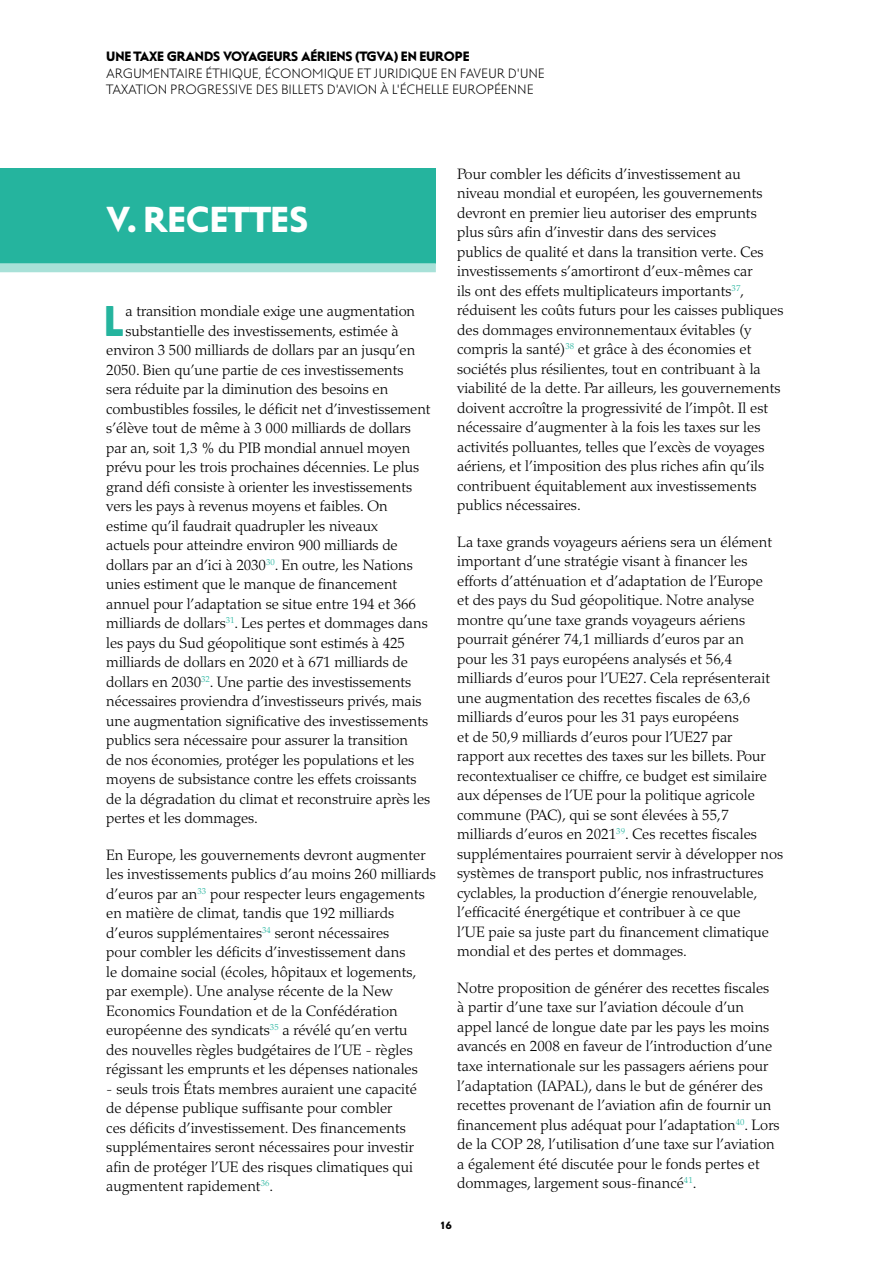
<style>
.page{position:relative;width:893px;height:1263px;background:#fff}
.page>*{position:absolute;margin:0;border:0;box-sizing:border-box;transform-origin:0 0}
.BODY-_drop_cap{font:42.9px "Steagal Bo";color:#25b49e}
.NEW_CHAPTER{font:36px "Steagal Bo";letter-spacing:.01em;color:#fff}
.BODY{font:300 15px/19.5px "Palatino LT Std";color:#000}
.BODY-_drop_cap-2{font:300 15px "Palatino LT Std";letter-spacing:-.005em;color:#000}
.t1{font:13.5px/16.5px "Steagal Li";letter-spacing:-.01em;color:#000}
.t2{font:13.5px "Steagal Bo";letter-spacing:-.01em;color:#000}
.t3{font:10.5px "Steagal Bo";color:#000}
</style>
<div class="page">
<div style="left:0;top:168px;width:436px;height:95px;background:#25b49e"></div>
<div style="left:0;top:263px;width:436px;height:9px;background:#a8e1d8"></div>
<p class="t2" style="left:106px;top:49px;width:365px">UNE TAXE GRANDS VOYAGEURS AÉRIENS (TGVA) EN EUROPE</p>
<p class="t1" style="left:106px;top:65px;width:440px">ARGUMENTAIRE ÉTHIQUE, ÉCONOMIQUE ET JURIDIQUE EN FAVEUR D'UNE<br>TAXATION PROGRESSIVE DES BILLETS D'AVION À L'ÉCHELLE EUROPÉENNE</p>
<p class="NEW_CHAPTER" style="left:106px;top:199px;width:204px">V. RECETTES</p>
<p class="BODY-_drop_cap" style="left:104px;top:296px;width:21px">L</p>
<p class="BODY-_drop_cap-2" style="left:126px;top:302px;width:291px">a transition mondiale exige une augmentation</p>
<p class="BODY-_drop_cap-2" style="left:126px;top:322px;width:275px">substantielle des investissements, estimée à</p>
<p class="BODY-_drop_cap-2" style="left:106px;top:341px;width:310px">environ 3 500 milliards de dollars par an jusqu’en</p>
<p class="BODY-_drop_cap-2" style="left:106px;top:361px;width:299px">2050. Bien qu’une partie de ces investissements</p>
<p class="BODY-_drop_cap-2" style="left:106px;top:380px;width:283px">sera réduite par la diminution des besoins en</p>
<p class="BODY-_drop_cap-2" style="left:106px;top:400px;width:326px">combustibles fossiles, le déficit net d’investissement</p>
<p class="BODY-_drop_cap-2" style="left:106px;top:419px;width:306px">s’élève tout de même à 3 000 milliards de dollars</p>
<p class="BODY-_drop_cap-2" style="left:106px;top:439px;width:306px">par an, soit 1,3 % du PIB mondial annuel moyen</p>
<p class="BODY-_drop_cap-2" style="left:106px;top:458px;width:314px">prévu pour les trois prochaines décennies. Le plus</p>
<p class="BODY-_drop_cap-2" style="left:106px;top:478px;width:307px">grand défi consiste à orienter les investissements</p>
<p class="BODY-_drop_cap-2" style="left:106px;top:497px;width:283px">vers les pays à revenus moyens et faibles. On</p>
<p class="BODY-_drop_cap-2" style="left:106px;top:517px;width:273px">estime qu’il faudrait quadrupler les niveaux</p>
<p class="BODY-_drop_cap-2" style="left:106px;top:536px;width:293px">actuels pour atteindre environ 900 milliards de</p>
<p class="BODY-_drop_cap-2" style="left:106px;top:556px;width:308px">dollars par an d’ici à 2030<sup>30</sup>. En outre, les Nations</p>
<p class="BODY-_drop_cap-2" style="left:106px;top:575px;width:292px">unies estiment que le manque de financement</p>
<p class="BODY-_drop_cap-2" style="left:106px;top:595px;width:311px">annuel pour l’adaptation se situe entre 194 et 366</p>
<p class="BODY-_drop_cap-2" style="left:106px;top:614px;width:323px">milliards de dollars<sup>31</sup>. Les pertes et dommages dans</p>
<p class="BODY-_drop_cap-2" style="left:106px;top:634px;width:300px">les pays du Sud géopolitique sont estimés à 425</p>
<p class="BODY-_drop_cap-2" style="left:106px;top:653px;width:303px">milliards de dollars en 2020 et à 671 milliards de</p>
<p class="BODY-_drop_cap-2" style="left:106px;top:673px;width:306px">dollars en 2030<sup>32</sup>. Une partie des investissements</p>
<p class="BODY-_drop_cap-2" style="left:106px;top:692px;width:317px">nécessaires proviendra d’investisseurs privés, mais</p>
<p class="BODY-_drop_cap-2" style="left:106px;top:712px;width:323px">une augmentation significative des investissements</p>
<p class="BODY-_drop_cap-2" style="left:106px;top:731px;width:303px">publics sera nécessaire pour assurer la transition</p>
<p class="BODY-_drop_cap-2" style="left:106px;top:751px;width:310px">de nos économies, protéger les populations et les</p>
<p class="BODY-_drop_cap-2" style="left:106px;top:770px;width:312px">moyens de subsistance contre les effets croissants</p>
<p class="BODY-_drop_cap-2" style="left:106px;top:790px;width:325px">de la dégradation du climat et reconstruire après les</p>
<p class="BODY-_drop_cap-2" style="left:106px;top:809px;width:153px">pertes et les dommages.</p>
<p class="BODY" style="left:106px;top:845px;width:331px">En Europe, les gouvernements devront augmenter les investissements publics d’au moins 260 milliards d’euros par an<sup>33</sup> pour respecter leurs engagements en matière de climat, tandis que 192 milliards d’euros supplémentaires<sup>34</sup> seront nécessaires<br>pour combler les déficits d’investissement dans<br>le domaine social (écoles, hôpitaux et logements, par exemple). Une analyse récente de la New Economics Foundation et de la Confédération européenne des syndicats<sup>35</sup> a révélé qu’en vertu<br>des nouvelles règles budgétaires de l’UE - règles régissant les emprunts et les dépenses nationales</p>
<p class="BODY" style="left:106px;top:1079px;width:312px">- seuls trois États membres auraient une capacité de dépense publique suffisante pour combler<br>ces déficits d’investissement. Des financements supplémentaires seront nécessaires pour investir afin de protéger l’UE des risques climatiques qui augmentent rapidement<sup>36</sup>.</p>
<p class="BODY" style="left:457px;top:164px;width:328px">Pour combler les déficits d’investissement au niveau mondial et européen, les gouvernements devront en premier lieu autoriser des emprunts plus sûrs afin d’investir dans des services<br>publics de qualité et dans la transition verte. Ces investissements s’amortiront d’eux-mêmes car<br>ils ont des effets multiplicateurs importants<sup>37</sup>, réduisent les coûts futurs pour les caisses publiques des dommages environnementaux évitables (y compris la santé)<sup>38</sup> et grâce à des économies et sociétés plus résilientes, tout en contribuant à la viabilité de la dette. Par ailleurs, les gouvernements doivent accroître la progressivité de l’impôt. Il est nécessaire d’augmenter à la fois les taxes sur les activités polluantes, telles que l’excès de voyages aériens, et l’imposition des plus riches afin qu’ils contribuent équitablement aux investissements publics nécessaires.</p>
<p class="BODY" style="left:457px;top:532px;width:328px">La taxe grands voyageurs aériens sera un élément important d’une stratégie visant à financer les efforts d’atténuation et d’adaptation de l’Europe<br>et des pays du Sud géopolitique. Notre analyse montre qu’une taxe grands voyageurs aériens pourrait générer 74,1 milliards d’euros par an<br>pour les 31 pays européens analysés et 56,4 milliards d’euros pour l’UE27. Cela représenterait une augmentation des recettes fiscales de 63,6 milliards d’euros pour les 31 pays européens<br>et de 50,9 milliards d’euros pour l’UE27 par rapport aux recettes des taxes sur les billets. Pour recontextualiser ce chiffre, ce budget est similaire aux dépenses de l’UE pour la politique agricole commune (PAC), qui se sont élevées à 55,7 milliards d’euros en 2021<sup>39</sup>. Ces recettes fiscales supplémentaires pourraient servir à développer nos systèmes de transport public, nos infrastructures cyclables, la production d’énergie renouvelable, l’efficacité énergétique et contribuer à ce que<br>l’UE paie sa juste part du financement climatique mondial et des pertes et dommages.</p>
<p class="BODY" style="left:457px;top:978px;width:324px">Notre proposition de générer des recettes fiscales à partir d’une taxe sur l’aviation découle d’un appel lancé de longue date par les pays les moins avancés en 2008 en faveur de l’introduction d’une taxe internationale sur les passagers aériens pour l’adaptation (IAPAL), dans le but de générer des recettes provenant de l’aviation afin de fournir un financement plus adéquat pour l’adaptation<sup>40</sup>. Lors de la COP 28, l’utilisation d’une taxe sur l’aviation a également été discutée pour le fonds pertes et dommages, largement sous-financé<sup>41</sup>.</p>
<p class="t3" style="left:441px;top:1219px;width:12px">16</p>
</div>
